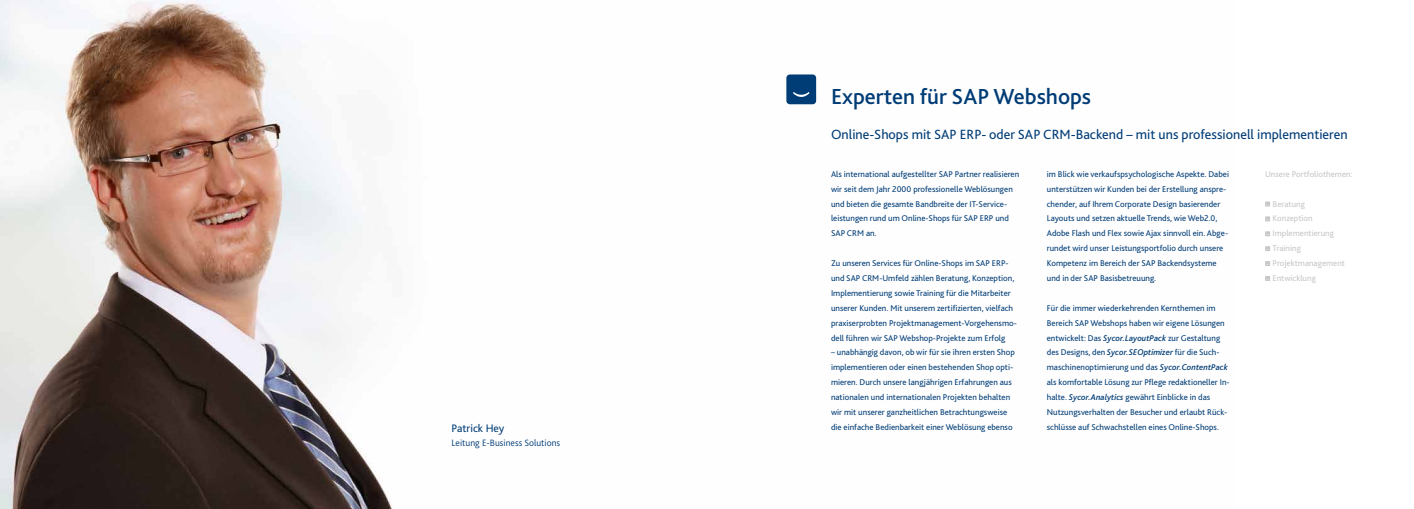
<style>
.page{position:relative;width:1414px;height:509px;background:#fff}
.page>*{position:absolute;margin:0;border:0;box-sizing:border-box;transform-origin:0 0}
.t1{font:500 22.75px "Bliss 2";color:#003c76}
.t2{font:14px "Bliss 2";color:#003c76}
.t3{font:11.38px "Bliss 2";color:#003c76}
.t4{font:300 9.62px "Bliss 2";color:#003c76}
.t5{font:8.75px/14.9px "Bliss 2";color:#003c76}
.t6{font:8.75px/14.9px "Bliss 2";color:#c6c7c8}
.s1{font-weight:500;font-style:italic}
</style>
<div class="page">
<img style="left:0;top:0;width:817px;height:508px">
<svg style="left:1265px;top:201px;width:5px;height:5px"></svg>
<svg style="left:1265px;top:216px;width:5px;height:5px"></svg>
<svg style="left:1265px;top:231px;width:5px;height:5px"></svg>
<svg style="left:1265px;top:246px;width:5px;height:5px"></svg>
<svg style="left:1265px;top:261px;width:5px;height:5px"></svg>
<svg style="left:1265px;top:276px;width:5px;height:5px"></svg>
<svg style="left:786px;top:74px;width:30px;height:30px"></svg>
<h3 class="t3" style="left:451px;top:421px;width:54px">Patrick Hey</h3>
<p class="t4" style="left:451px;top:437px;width:110px">Leitung E-Business Solutions</p>
<h1 class="t1" style="left:831px;top:82px;width:262px">Experten für SAP Webshops</h1>
<h2 class="t2" style="left:831px;top:126px;width:518px">Online-Shops mit SAP ERP- oder SAP CRM-Backend – mit uns professionell implementieren</h2>
<p class="t5" style="left:1047px;top:166px;width:184px">im Blick wie verkaufspsychologische Aspekte. Dabei unterstützen wir Kunden bei der Erstellung anspre&shy;chender, auf Ihrem Corporate Design basierender Layouts und setzen aktuelle Trends, wie Web2.0, Adobe Flash und Flex sowie Ajax sinnvoll ein. Abge&shy;rundet wird unser Leistungsportfolio durch unsere Kompetenz im Bereich der SAP Backendsysteme und in der SAP Basisbetreuung.</p>
<p class="t5" style="left:1047px;top:300px;width:184px">Für die immer wiederkehrenden Kernthemen im Bereich SAP Webshops haben wir eigene Lösungen entwickelt: Das <span class="s1">Sycor.LayoutPack</span> zur Gestaltung des Designs, den <span class="s1">Sycor.SEOptimizer</span> für die Such&shy;maschinenoptimierung und das <span class="s1">Sycor.ContentPack </span>als komfortable Lösung zur Pflege redaktioneller In&shy;halte. <span class="s1">Sycor.Analytics</span> gewährt Einblicke in das Nutzungsverhalten der Besucher und erlaubt Rück&shy;schlüsse auf Schwachstellen eines Online-Shops.</p>
<p class="t5" style="left:831px;top:166px;width:190px">Als international aufgestellter SAP Partner realisieren wir seit dem Jahr 2000 professionelle Weblösungen und bieten die gesamte Bandbreite der IT-Service&shy;leistungen rund um Online-Shops für SAP ERP und SAP CRM an.</p>
<p class="t5" style="left:831px;top:255px;width:187px">Zu unseren Services für Online-Shops im SAP ERP&shy;und SAP CRM-Umfeld zählen Beratung, Konzeption, Implementierung sowie Training für die Mitarbeiter unserer Kunden. Mit unserem zertifizierten, vielfach praxiserprobten Projektmanagement-Vorgehensmo&shy;dell führen wir SAP Webshop-Projekte zum Erfolg</p>
<p class="t5" style="left:831px;top:344px;width:185px">– unabhängig davon, ob wir für sie ihren ersten Shop implementieren oder einen bestehenden Shop opti&shy;mieren. Durch unsere langjährigen Erfahrungen aus nationalen und internationalen Projekten behalten wir mit unserer ganzheitlichen Betrachtungsweise die einfache Bedienbarkeit einer Weblösung ebenso</p>
<p class="t6" style="left:1265px;top:166px;width:89px">Unsere Portfoliothemen:</p>
<p class="t6" style="left:1272px;top:196px;width:74px">Beratung<br>Konzeption<br>Implementierung<br>Training<br>Projektmanagement<br>Entwicklung</p>
</div>
